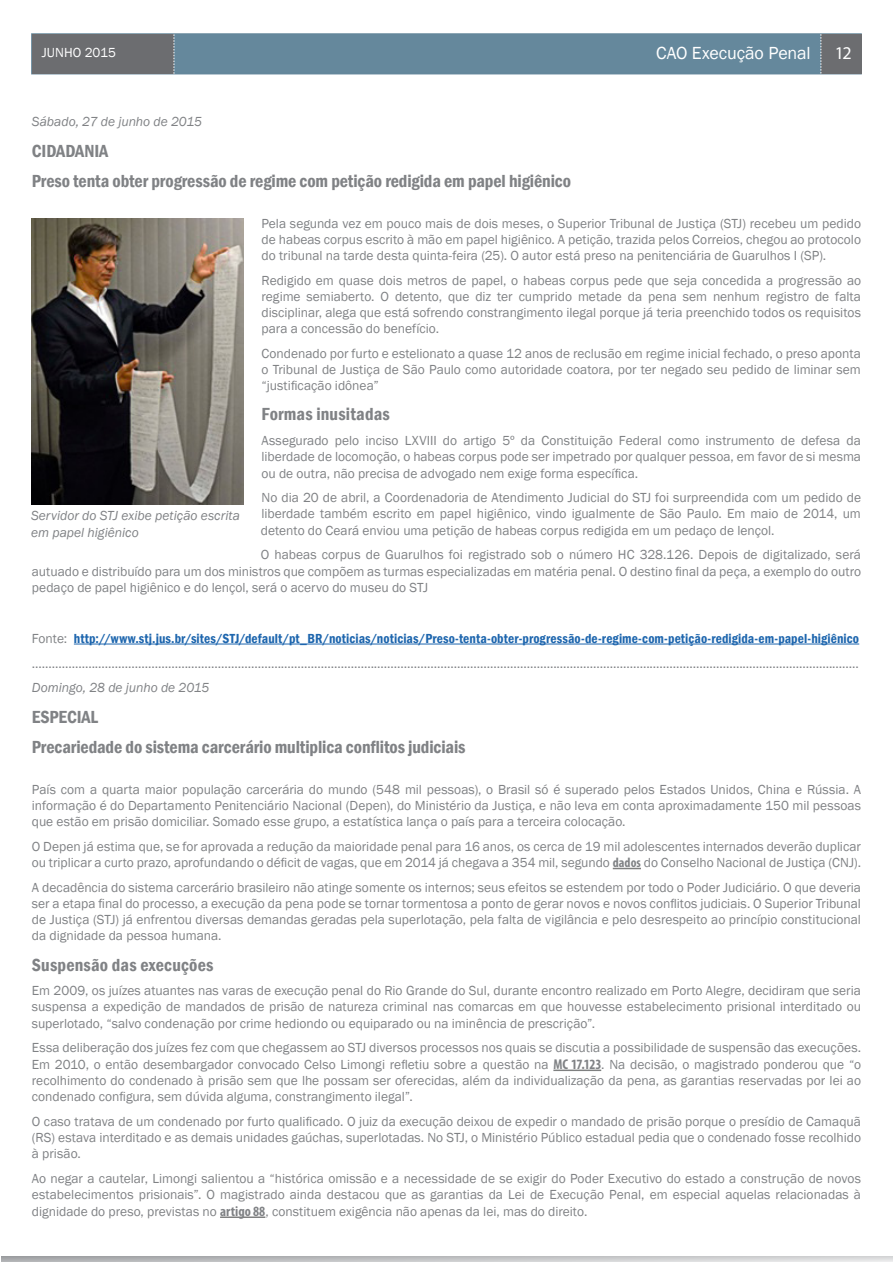
<style>
.page{position:relative;width:893px;height:1263px;background:#fff}
.page>*{position:absolute;margin:0;border:0;box-sizing:border-box;transform-origin:0 0}
.caixa_texto_corrido{font:600 condensed 18px "Franklin Gothic";letter-spacing:-.005em;color:#808285}
.t1{font:18px "Franklin Gothic";letter-spacing:-.01em;color:#fff}
.t2{font:18px "Myriad Pro";color:#fff}
.caixa_texto_corrido-2{font:13.5px/16.2px "Franklin Gothic";color:#808285;text-align:justify}
.texto_corrido_cinza{font:13.5px "Franklin Gothic";color:#808285}
.caixa_texto_corrido-3{font:600 condensed 13.5px "Franklin Gothic";letter-spacing:.005em;color:#1e66ae}
.caixa_texto_corrido-4{font:italic 13.5px "Franklin Gothic";color:#808285}
.texto_corrido_cinza-2{font:italic 13.5px "Franklin Gothic";letter-spacing:-.005em;color:#808285}
.t3{font:13.5px "Franklin Gothic";letter-spacing:.005em;color:#fff}
.s1{font-weight:400;font-stretch:normal;color:#808285}
.s2{font-family:"Myriad Pro";font-weight:700;font-stretch:condensed}
.s3{font-family:"Myriad Pro";font-weight:700;font-stretch:condensed;font-size:14.25px}
</style>
<div class="page">
<div style="left:31px;top:33px;width:831px;height:41px;background:#65889c;border:2px solid #64879b"></div>
<div style="left:821px;top:34px;width:40px;height:39px;background:#6c6d70"></div>
<svg style="left:820px;top:34px;width:1px;height:39px"></svg>
<div style="left:32px;top:34px;width:141px;height:39px;background:#6c6d70"></div>
<svg style="left:174px;top:34px;width:1px;height:40px"></svg>
<svg style="left:1px;top:1256px;width:891px;height:6px"></svg>
<hr style="left:74px;top:644px;width:785px;height:1px;background:#1e66ae">
<svg style="left:613px;top:868px;width:28px;height:1px"></svg>
<hr style="left:553px;top:1069px;width:48px;height:2px;background:#7f8080">
<hr style="left:220px;top:1216px;width:45px;height:2px;background:#7f8080">
<img style="left:32px;top:218px;width:211px;height:287px">
<p class="t3" style="left:42px;top:44px;width:76px">JUNHO 2015</p>
<h1 class="t1" style="left:656px;top:42px;width:156px">CAO Execução Penal</h1>
<h1 class="t2" style="left:835px;top:42px;width:18px">12</h1>
<p class="texto_corrido_cinza-2" style="left:32px;top:113px;width:172px">Sábado, 27 de junho de 2015</p>
<p class="caixa_texto_corrido" style="left:32px;top:138px;width:78px">CIDADANIA</p>
<p class="caixa_texto_corrido" style="left:32px;top:169px;width:541px">Preso tenta obter progressão de regime com petição redigida em papel higiênico</p>
<p class="caixa_texto_corrido-2" style="left:261px;top:215px;width:601px">Pela segunda vez em pouco mais de dois meses, o Superior Tribunal de Justiça (STJ) recebeu um pedido de habeas corpus escrito à mão em papel higiênico. A petição, trazida pelos Correios, chegou ao protocolo do tribunal na tarde desta quinta-feira (25). O autor está preso na penitenciária de Guarulhos I (SP).</p>
<p class="caixa_texto_corrido-2" style="left:261px;top:272px;width:601px">Redigido em quase dois metros de papel, o habeas corpus pede que seja concedida a progressão ao regime semiaberto. O detento, que diz ter cumprido metade da pena sem nenhum registro de falta disciplinar, alega que está sofrendo constrangimento ilegal porque já teria preenchido todos os requisitos para a concessão do benefício.</p>
<p class="caixa_texto_corrido-2" style="left:261px;top:346px;width:601px">Condenado por furto e estelionato a quase 12 anos de reclusão em regime inicial fechado, o preso aponta o Tribunal de Justiça de São Paulo como autoridade coatora, por ter negado seu pedido de liminar sem “justificação idônea”</p>
<p class="caixa_texto_corrido" style="left:261px;top:402px;width:130px">Formas inusitadas</p>
<p class="caixa_texto_corrido-2" style="left:261px;top:433px;width:601px">Assegurado pelo inciso LXVIII do artigo 5º da Constituição Federal como instrumento de defesa da liberdade de locomoção, o habeas corpus pode ser impetrado por qualquer pessoa, em favor de si mesma ou de outra, não precisa de advogado nem exige forma específica.</p>
<p class="caixa_texto_corrido-2" style="left:261px;top:490px;width:602px">No dia 20 de abril, a Coordenadoria de Atendimento Judicial do STJ foi surpreendida com um pedido de liberdade também escrito em papel higiênico, vindo igualmente de São Paulo. Em maio de 2014, um detento do Ceará enviou uma petição de habeas corpus redigida em um pedaço de lençol.</p>
<p class="caixa_texto_corrido-2" style="left:32px;top:547px;width:831px;text-indent:229px">O habeas corpus de Guarulhos foi registrado sob o número HC 328.126. Depois de digitalizado, será autuado e distribuído para um dos ministros que compõem as turmas especializadas em matéria penal. O destino final da peça, a exemplo do outro pedaço de papel higiênico e do lençol, será o acervo do museu do STJ</p>
<p class="caixa_texto_corrido-3" style="left:32px;top:629px;width:829px"><span class="s1">Fonte:</span> http://www.stj.jus.br/sites/STJ/default/pt_BR/noticias/noticias/Preso-tenta-obter-progressão-de-regime-com-petição-redigida-em-papel-higiênico</p>
<p class="texto_corrido_cinza" style="left:32px;top:655px;width:828px">.........................................................................................................................................................................................................................................................</p>
<p class="texto_corrido_cinza-2" style="left:32px;top:679px;width:179px">Domingo, 28 de junho de 2015</p>
<p class="caixa_texto_corrido" style="left:32px;top:704px;width:68px">ESPECIAL</p>
<p class="caixa_texto_corrido" style="left:32px;top:735px;width:435px">Precariedade do sistema carcerário multiplica conflitos judiciais</p>
<p class="caixa_texto_corrido-2" style="left:32px;top:781px;width:831px">País com a quarta maior população carcerária do mundo (548 mil pessoas), o Brasil só é superado pelos Estados Unidos, China e Rússia. A informação é do Departamento Penitenciário Nacional (Depen), do Ministério da Justiça, e não leva em conta aproximadamente 150 mil pessoas que estão em prisão domiciliar. Somado esse grupo, a estatística lança o país para a terceira colocação.</p>
<p class="caixa_texto_corrido-2" style="left:32px;top:838px;width:831px">O Depen já estima que, se for aprovada a redução da maioridade penal para 16 anos, os cerca de 19 mil adolescentes internados deverão duplicar ou triplicar a curto prazo, aprofundando o déficit de vagas, que em 2014 já chegava a 354 mil, segundo <span class="s2">dados</span> do Conselho Nacional de Justiça (CNJ).</p>
<p class="caixa_texto_corrido-2" style="left:32px;top:879px;width:831px">A decadência do sistema carcerário brasileiro não atinge somente os internos; seus efeitos se estendem por todo o Poder Judiciário. O que deveria ser a etapa final do processo, a execução da pena pode se tornar tormentosa a ponto de gerar novos e novos conflitos judiciais. O Superior Tribunal de Justiça (STJ) já enfrentou diversas demandas geradas pela superlotação, pela falta de vigilância e pelo desrespeito ao princípio constitucional da dignidade da pessoa humana.</p>
<p class="caixa_texto_corrido" style="left:32px;top:952px;width:183px">Suspensão das execuções</p>
<p class="caixa_texto_corrido-2" style="left:32px;top:983px;width:831px">Em 2009, os juízes atuantes nas varas de execução penal do Rio Grande do Sul, durante encontro realizado em Porto Alegre, decidiram que seria suspensa a expedição de mandados de prisão de natureza criminal nas comarcas em que houvesse estabelecimento prisional interditado ou superlotado, “salvo condenação por crime hediondo ou equiparado ou na iminência de prescrição”.</p>
<p class="caixa_texto_corrido-2" style="left:32px;top:1040px;width:831px">Essa deliberação dos juízes fez com que chegassem ao STJ diversos processos nos quais se discutia a possibilidade de suspensão das execuções.<br>Em 2010, o então desembargador convocado Celso Limongi refletiu sobre a questão na <span class="s3">MC 17.123</span>. Na decisão, o magistrado ponderou que “o recolhimento do condenado à prisão sem que lhe possam ser oferecidas, além da individualização da pena, as garantias reservadas por lei ao condenado configura, sem dúvida alguma, constrangimento ilegal”.</p>
<p class="caixa_texto_corrido-2" style="left:32px;top:1114px;width:831px">O caso tratava de um condenado por furto qualificado. O juiz da execução deixou de expedir o mandado de prisão porque o presídio de Camaquã (RS) estava interditado e as demais unidades gaúchas, superlotadas. No STJ, o Ministério Público estadual pedia que o condenado fosse recolhido à prisão.</p>
<p class="caixa_texto_corrido-2" style="left:32px;top:1171px;width:831px">Ao negar a cautelar, Limongi salientou a “histórica omissão e a necessidade de se exigir do Poder Executivo do estado a construção de novos estabelecimentos prisionais”. O magistrado ainda destacou que as garantias da Lei de Execução Penal, em especial aquelas relacionadas à dignidade do preso, previstas no <span class="s3">artigo 88</span>, constituem exigência não apenas da lei, mas do direito.</p>
<p class="caixa_texto_corrido-4" style="left:31px;top:507px;width:210px">Servidor do STJ exibe petição escrita</p>
<p class="caixa_texto_corrido-4" style="left:31px;top:524px;width:109px">em papel higiênico</p>
</div>
